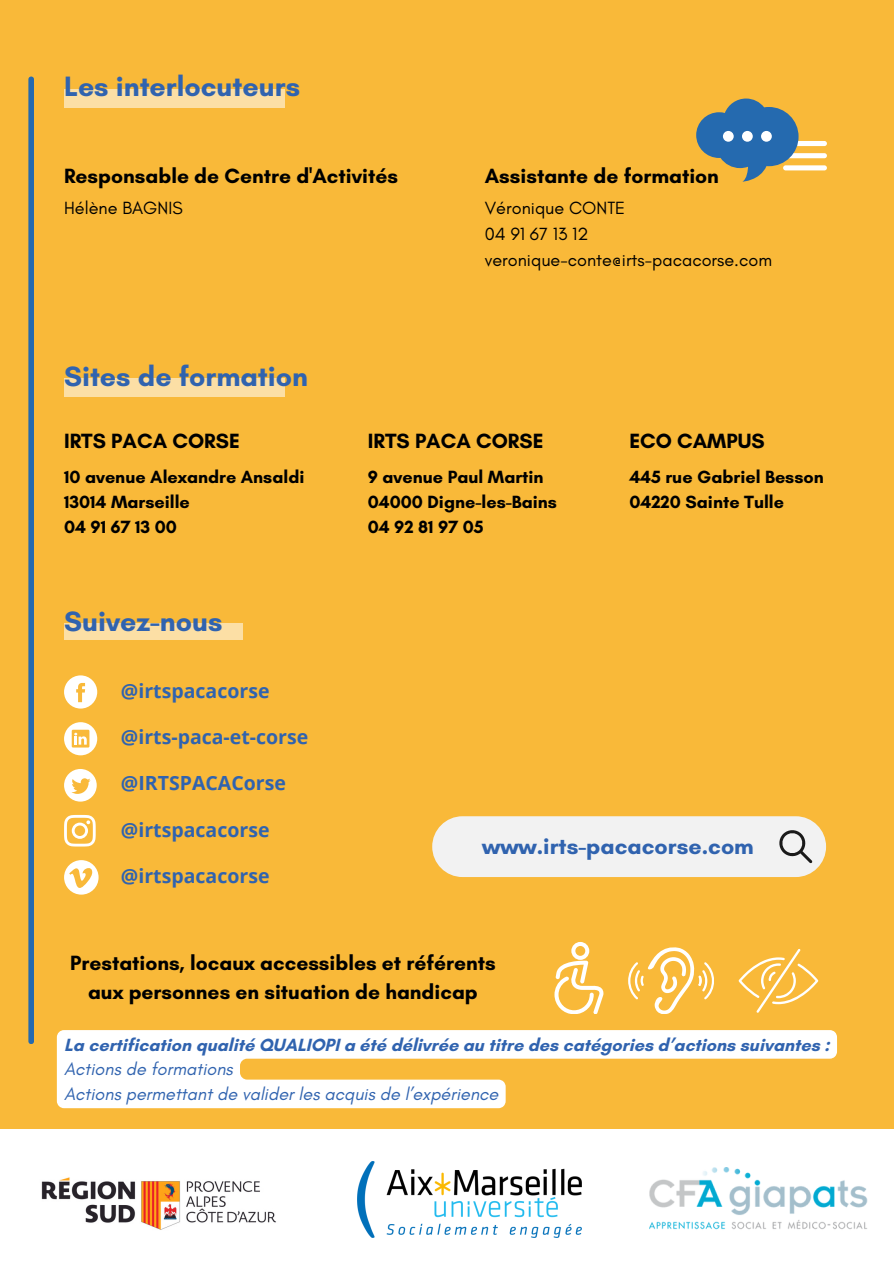
<style>
.page{position:relative;width:894px;height:1264px;background:#fff}
.page>*{position:absolute;margin:0;border:0;box-sizing:border-box;transform-origin:0 0}
.t1{font:700 28.5px "Glacial Indifference";color:#3063af}
.t2{font:700 23.1px "Glacial Indifference";color:#3063af}
.t3{font:700 21px/29.2px "Glacial Indifference";color:#000;text-align:center}
.t4{font:700 19.5px "Open Sans";color:#3063af}
.t5{font:700 18px/24.8px "Glacial Indifference";color:#000}
.t6{font:700 18px "Glacial Indifference";color:#3063af}
.t7{font:18px "Glacial Indifference";color:#000}
.t8{font:italic 18px "Glacial Indifference";color:#3063af}
</style>
<div class="page">
<div style="left:0;top:0;width:893px;height:1128px;background:#f9b939"></div>
<svg style="left:28px;top:76px;width:6px;height:968px;background:#336fa6"></svg>
<img style="left:357px;top:1161px;width:224px;height:76px">
<img style="left:41px;top:1177px;width:235px;height:53px">
<img style="left:649px;top:1167px;width:218px;height:63px">
<svg style="left:554px;top:942px;width:49px;height:71px"></svg>
<svg style="left:628px;top:947px;width:85px;height:66px"></svg>
<svg style="left:738px;top:949px;width:80px;height:63px"></svg>
<div style="left:64px;top:89px;width:220px;height:19px;background:#fcdfa5"></div>
<div style="left:64px;top:378px;width:220px;height:18px;background:#fcdfa5"></div>
<div style="left:432px;top:816px;width:393px;height:61px;background:#f2f2f2;border-radius:30px"></div>
<svg style="left:779px;top:830px;width:33px;height:33px"></svg>
<div style="left:64px;top:623px;width:178px;height:17px;background:#fcdfa5"></div>
<svg style="left:64px;top:675px;width:33px;height:33px"></svg>
<svg style="left:64px;top:722px;width:33px;height:33px"></svg>
<svg style="left:64px;top:769px;width:33px;height:32px"></svg>
<svg style="left:64px;top:815px;width:32px;height:31px"></svg>
<svg style="left:64px;top:860px;width:35px;height:34px"></svg>
<svg style="left:696px;top:98px;width:131px;height:84px"></svg>
<div style="left:722px;top:131px;width:11px;height:11px;background:#fff;border-radius:50%"></div>
<div style="left:741px;top:131px;width:11px;height:11px;background:#fff;border-radius:50%"></div>
<div style="left:760px;top:131px;width:11px;height:11px;background:#fff;border-radius:50%"></div>
<svg style="left:57px;top:1030px;width:779px;height:78px;fill:#fff"></svg>
<p class="t1" style="left:64px;top:69px;width:237px">Les interlocuteurs</p>
<p class="t3" style="left:64px;top:161px;width:335px">Responsable de Centre d'Activités</p>
<h4 class="t7" style="left:64px;top:197px;width:120px">Hélène BAGNIS</h4>
<p class="t1" style="left:64px;top:359px;width:245px">Sites de formation</p>
<p class="t3" style="left:484px;top:161px;width:235px">Assistante de formation</p>
<p class="t7" style="left:484px;top:197px;width:142px">Véronique CONTE</p>
<h4 class="t7" style="left:484px;top:223px;width:105px">04 91 67 13 12</h4>
<h1 class="t7" style="left:484px;top:249px;width:289px">veronique-conte@irts-pacacorse.com</h1>
<h4 class="t3" style="left:64px;top:425px;width:177px">IRTS PACA CORSE</h4>
<p class="t5" style="left:64px;top:464px;width:242px">10 avenue Alexandre Ansaldi<br>13014 Marseille</p>
<h4 class="t5" style="left:64px;top:514px;width:114px">04 91 67 13 00</h4>
<p class="t1" style="left:64px;top:604px;width:160px">Suivez-nous</p>
<p class="t4" style="left:121px;top:677px;width:150px">@irtspacacorse</p>
<p class="t4" style="left:121px;top:723px;width:189px">@irts-paca-et-corse</p>
<h1 class="t4" style="left:121px;top:769px;width:166px">@IRTSPACACorse</h1>
<p class="t4" style="left:121px;top:816px;width:150px">@irtspacacorse</p>
<h4 class="t4" style="left:121px;top:862px;width:150px">@irtspacacorse</h4>
<p class="t3" style="left:367px;top:425px;width:177px">IRTS PACA CORSE</p>
<h4 class="t5" style="left:367px;top:464px;width:191px">9 avenue Paul Martin<br>04000 Digne-les-Bains</h4>
<p class="t5" style="left:367px;top:514px;width:117px">04 92 81 97 05</p>
<h4 class="t3" style="left:629px;top:425px;width:137px">ECO CAMPUS</h4>
<p class="t5" style="left:629px;top:464px;width:196px">445 rue Gabriel Besson<br>04220 Sainte Tulle</p>
<p class="t2" style="left:482px;top:832px;width:273px">www.irts-pacacorse.com</p>
<p class="t3" style="left:70px;top:948px;width:427px">Prestations, locaux accessibles et référents aux personnes en situation de handicap</p>
<h4 class="t6" style="left:64px;top:1033px;width:767px">La certification qualité QUALIOPI a été délivrée au titre des catégories d’actions suivantes :</h4>
<p class="t8" style="left:64px;top:1058px;width:170px">Actions de formations</p>
<h3 class="t8" style="left:64px;top:1082px;width:436px">Actions permettant de valider les acquis de l’expérience</h3>
</div>
